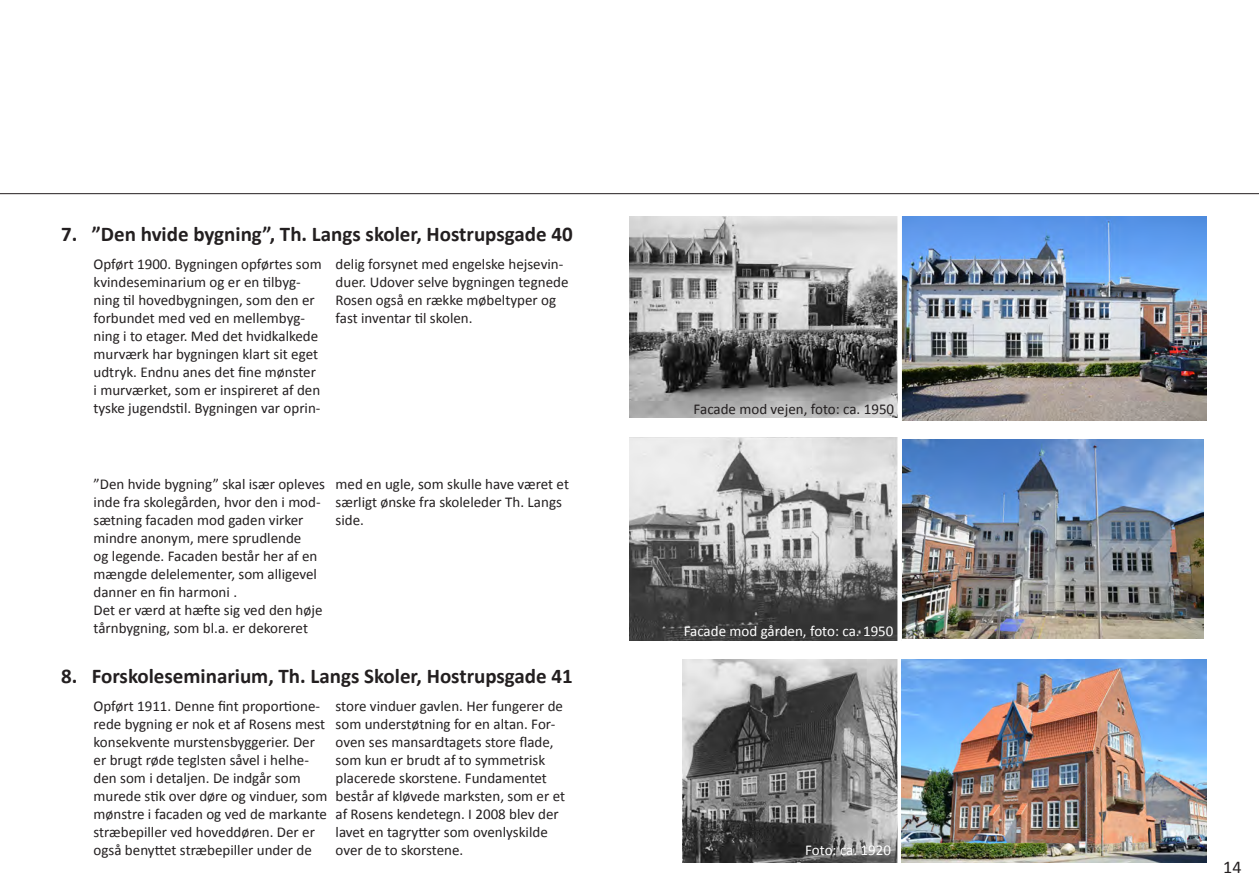
<style>
.page{position:relative;width:1259px;height:893px;background:#fff}
.page>*{position:absolute;margin:0;border:0;box-sizing:border-box;transform-origin:0 0}
.t1{font:700 21px "Calibri";color:#231f20}
.t2{font:18px "Calibri";color:#231f20}
.t3{font:15px/18px "Calibri";color:#231f20}
.t4{font:15px "Calibri";color:#fff}
</style>
<div class="page">
<img style="left:902px;top:217px;width:304px;height:203px">
<hr style="left:0;top:193px;width:1259px;height:1px;background:#231f20">
<img style="left:629px;top:217px;width:268px;height:200px">
<img style="left:902px;top:439px;width:301px;height:200px">
<img style="left:629px;top:437px;width:268px;height:204px">
<img style="left:683px;top:660px;width:523px;height:202px">
<div style="left:897px;top:213px;width:5px;height:651px;background:#fff"></div>
<p class="t1" style="left:61px;top:220px;width:513px">7. ”Den hvide bygning”, Th. Langs skoler, Hostrupsgade 40</p>
<p class="t3" style="left:94px;top:255px;width:230px">Opført 1900. Bygningen opførtes som kvindeseminarium og er en tilbyg&shy;ning til hovedbygningen, som den er forbundet med ved en mellembyg&shy;ning i to etager. Med det hvidkalkede murværk har bygningen klart sit eget udtryk. Endnu anes det fine mønster i murværket, som er inspireret af den tyske jugendstil. Bygningen var oprin-</p>
<p class="t3" style="left:335px;top:255px;width:234px">delig forsynet med engelske hejsevin&shy;duer. Udover selve bygningen tegnede Rosen også en række møbeltyper og fast inventar til skolen.</p>
<p class="t3" style="left:94px;top:475px;width:233px">”Den hvide bygning” skal især opleves inde fra skolegården, hvor den i mod&shy;sætning facaden mod gaden virker mindre anonym, mere sprudlende<br>og legende. Facaden består her af en mængde delelementer, som alligevel danner en fin harmoni .</p>
<p class="t3" style="left:94px;top:601px;width:230px">Det er værd at hæfte sig ved den høje tårnbygning, som bl.a. er dekoreret</p>
<p class="t1" style="left:61px;top:663px;width:513px">8. Forskoleseminarium, Th. Langs Skoler, Hostrupsgade 41</p>
<p class="t3" style="left:335px;top:475px;width:235px">med en ugle, som skulle have været et særligt ønske fra skoleleder Th. Langs side.</p>
<p class="t3" style="left:94px;top:697px;width:235px">Opført 1911. Denne fint proportione&shy;rede bygning er nok et af Rosens mest konsekvente murstensbyggerier. Der er brugt røde teglsten såvel i helhe&shy;den som i detaljen. De indgår som murede stik over døre og vinduer, som mønstre i facaden og ved de markante stræbepiller ved hoveddøren. Der er også benyttet stræbepiller under de</p>
<p class="t3" style="left:335px;top:697px;width:231px">store vinduer gavlen. Her fungerer de som understøtning for en altan. For&shy;oven ses mansardtagets store flade, som kun er brudt af to symmetrisk placerede skorstene. Fundamentet består af kløvede marksten, som er et af Rosens kendetegn. I 2008 blev der lavet en tagrytter som ovenlyskilde over de to skorstene.</p>
<p class="t3" style="left:693px;top:400px;width:202px">Facade mod vejen, foto: ca. 1950</p>
<p class="t4" style="left:684px;top:622px;width:211px">Facade mod gården, foto: ca. 1950</p>
<p class="t4" style="left:805px;top:841px;width:87px">Foto: ca. 1920</p>
<p class="t2" style="left:1223px;top:856px;width:20px">14</p>
</div>
